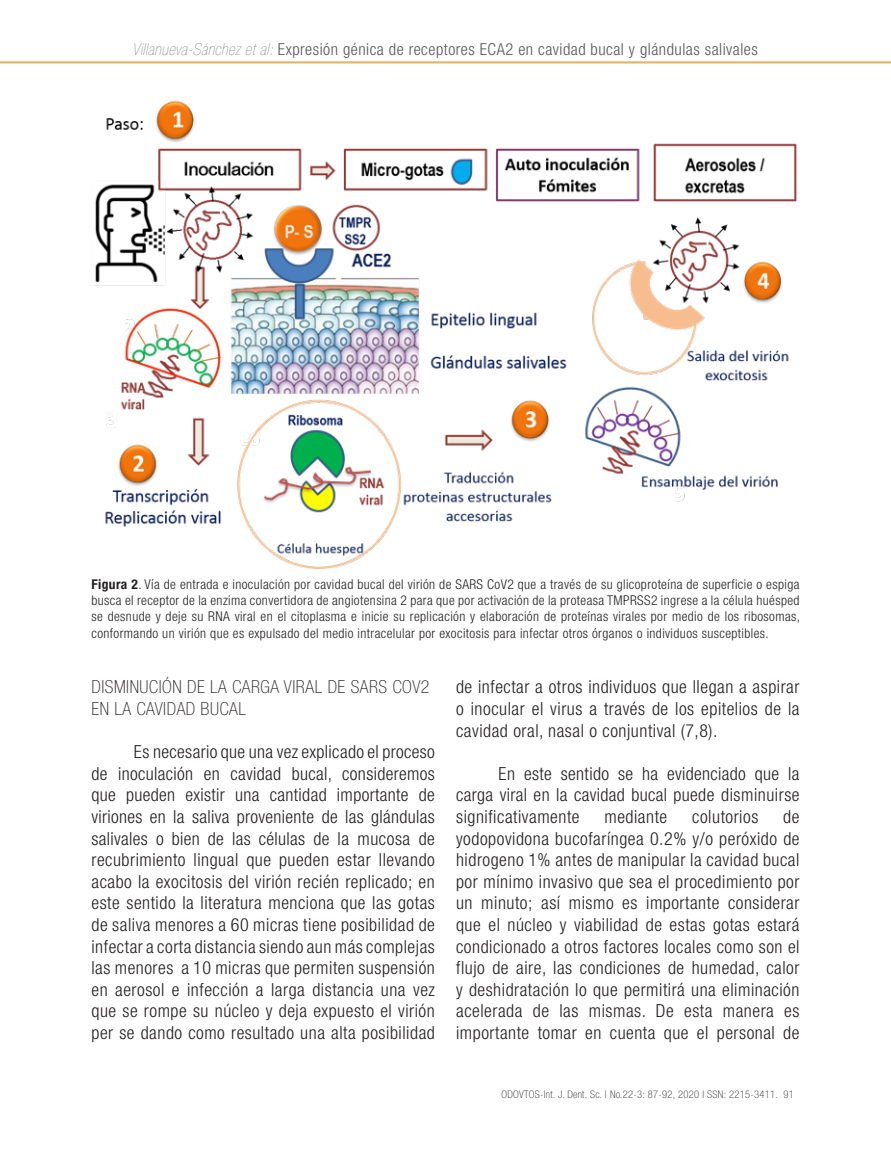
<style>
.page{position:relative;width:891px;height:1161px;background:#fff}
.page>*{position:absolute;margin:0;border:0;box-sizing:border-box;transform-origin:0 0}
.Texto_general_con_sa{font:300 condensed 18px/21.6px "Helvetica Neue LT Std";letter-spacing:.03em;color:#231f20;text-align:justify}
.Subtítulo_2{font:100 condensed 18px/21.6px "Helvetica Neue LT Std";letter-spacing:.03em;color:#231f20}
.t1{font:300 condensed 16.5px "Helvetica Neue LT Std";letter-spacing:.03em;color:#57585a}
.fuentes_de_tablas{font:300 condensed 13.5px/16.2px "Helvetica Neue LT Std";letter-spacing:.03em;color:#231f20;text-align:justify}
.t2{font:100 condensed 10.5px "Helvetica Neue LT Std";letter-spacing:.03em;color:#231f20}
.s1{font-weight:200;font-style:italic}
.s2{font-weight:700}
</style>
<div class="page">
<svg style="left:0;top:61px;width:891px;height:2px;background:#e8c07f"></svg>
<img style="left:93px;top:100px;width:704px;height:469px">
<p class="t1" style="left:132px;top:40px;width:627px"><span class="s1">Villanueva-Sánchez et al:</span> Expresión génica de receptores ECA2 en cavidad bucal y glándulas salivales</p>
<p class="fuentes_de_tablas" style="left:91px;top:576px;width:710px"><span class="s2">Figura 2</span>. Vía de entrada e inoculación por cavidad bucal del virión de SARS CoV2 que a través de su glicoproteína de superficie o espiga busca el receptor de la enzima convertidora de angiotensina 2 para que por activación de la proteasa TMPRSS2 ingrese a la célula huésped se desnude y deje su RNA viral en el citoplasma e inicie su replicación y elaboración de proteínas virales por medio de los ribosomas, conformando un virión que es expulsado del medio intracelular por exocitosis para infectar otros órganos o individuos susceptibles.</p>
<p class="Subtítulo_2" style="left:91px;top:676px;width:340px">DISMINUCIÓN DE LA CARGA VIRAL DE SARS COV2<br>EN LA CAVIDAD BUCAL</p>
<p class="Texto_general_con_sa" style="left:91px;top:741px;width:345px;text-indent:43px">Es necesario que una vez explicado el proceso de inoculación en cavidad bucal, consideremos que pueden existir una cantidad importante de viriones en la saliva proveniente de las glándulas salivales o bien de las células de la mucosa de recubrimiento lingual que pueden estar llevando acabo la exocitosis del virión recién replicado; en este sentido la literatura menciona que las gotas de saliva menores a 60 micras tiene posibilidad de infectar a corta distancia siendo aun más complejas las menores a 10 micras que permiten suspensión en aerosol e infección a larga distancia una vez que se rompe su núcleo y deja expuesto el virión per se dando como resultado una alta posibilidad</p>
<p class="Texto_general_con_sa" style="left:456px;top:676px;width:345px">de infectar a otros individuos que llegan a aspirar o inocular el virus a través de los epitelios de la cavidad oral, nasal o conjuntival (7,8).</p>
<p class="Texto_general_con_sa" style="left:456px;top:762px;width:345px;text-indent:43px">En este sentido se ha evidenciado que la carga viral en la cavidad bucal puede disminuirse significativamente</p>
<p class="Texto_general_con_sa" style="left:456px;top:806px;width:345px;text-indent:327px">de yodopovidona bucofaríngea 0.2% y/o peróxido de hidrogeno 1% antes de manipular la cavidad bucal por mínimo invasivo que sea el procedimiento por un minuto; así mismo es importante considerar que el núcleo y viabilidad de estas gotas estará condicionado a otros factores locales como son el flujo de aire, las condiciones de humedad, calor y deshidratación lo que permitirá una eliminación acelerada de las mismas. De esta manera es importante tomar en cuenta que el personal de</p>
<p class="Texto_general_con_sa" style="left:605px;top:806px;width:64px">mediante</p>
<p class="Texto_general_con_sa" style="left:692px;top:806px;width:68px">colutorios</p>
<p class="t2" style="left:502px;top:1088px;width:294px">ODOVTOS-Int. J. Dent. Sc. | No.22-3: 87-92, 2020 I SSN: 2215-3411. 91</p>
</div>
